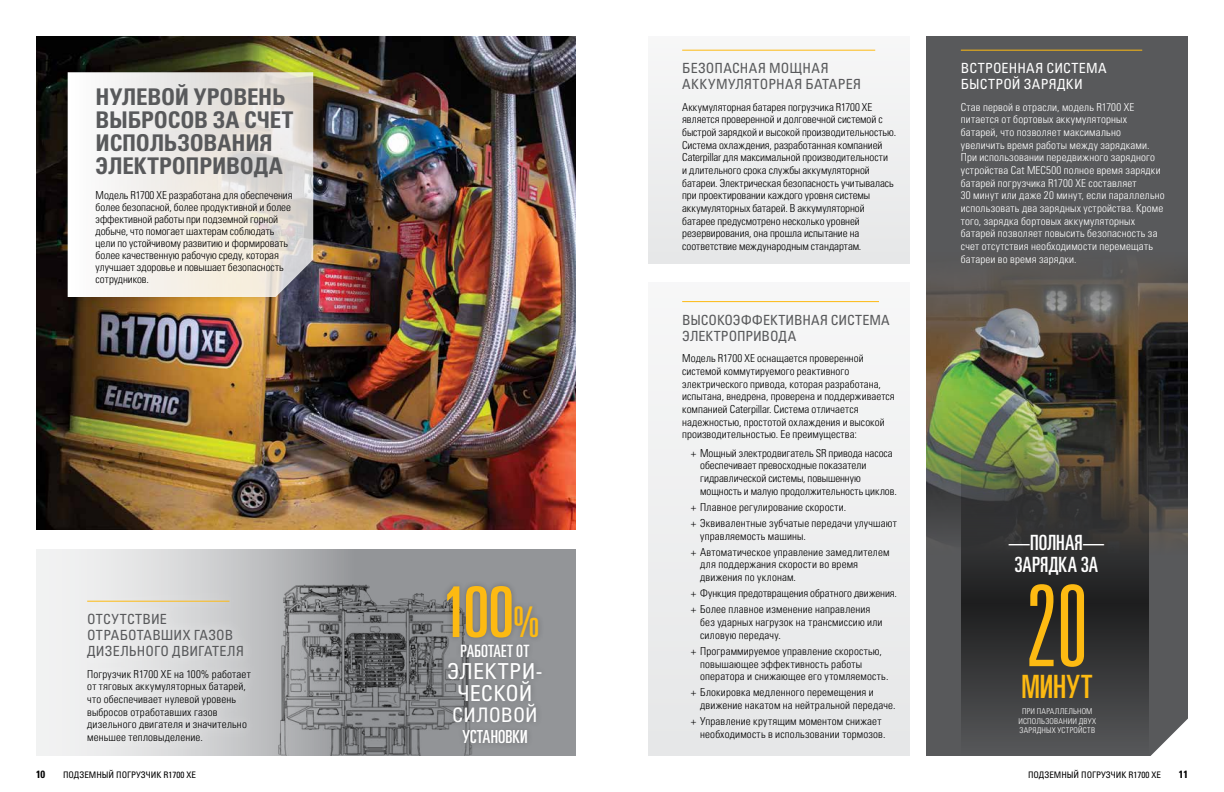
<style>
.page{position:relative;width:1224px;height:792px;background:#fff}
.page>*{position:absolute;margin:0;border:0;box-sizing:border-box;transform-origin:0 0}
.t1{font:112.5px "Univers LTCYR 49 Light Ult Cond";color:#fdba12}
.t2{font:70.2px "Univers LTCYR 59 Ult Cond";color:#fdba12}
.t3{font:32.1px "Univers LTCYR 59 Ult Cond";letter-spacing:.005em;color:#fdba12}
.t4{font:23px/23px "Univers LTCYR 67 Bold Cond";letter-spacing:-.01em;color:#58595b}
.t5{font:condensed 22px/22px "Univers LTCYR 57";letter-spacing:.005em;color:#fff;text-align:center}
.t6{font:21px/22.2px "Univers LTCYR 59 Ult Cond";letter-spacing:.01em;color:#fff}
.t7{font:condensed 20px "Univers LTCYR 57";color:#fff}
.t8{font:18px "Univers LTCYR 59 Ult Cond";color:#fff}
.t9{font:17px "Univers LTCYR 59 Ult Cond";letter-spacing:.01em;color:#fff}
.t10{font:condensed 14px/16px "Univers LTCYR 57";letter-spacing:.01em;color:#58595b}
.t11{font:condensed 14px/16px "Univers LTCYR 57";letter-spacing:.02em;color:#fff}
.t12{font:11px/12.6px "Univers LTCYR 47 Light Cond";letter-spacing:.005em;color:#000}
.t13{font:11px/12.6px "Univers LTCYR 47 Light Cond";letter-spacing:.02em;color:#fff}
.t14{font:10.5px "Univers LTCYR 67 Bold Cond";color:#000}
.t15{font:condensed 9px "Univers LTCYR 57";color:#000}
.t16{font:8px/9.2px "Univers LTCYR 47 Light Cond";letter-spacing:.025em;color:#fff;text-align:center}
.s1{font-size:42.3px}
</style>
<div class="page">
<div style="left:648px;top:36px;width:261px;height:228px;background:#eeeff0"></div>
<svg style="left:36px;top:549px;width:540px;height:207px"></svg>
<img style="left:237px;top:569px;width:274px;height:187px">
<div style="left:927px;top:36px;width:261px;height:720px;background:#58595b"></div>
<img style="left:927px;top:270px;width:261px;height:286px">
<svg style="left:1151px;top:719px;width:37px;height:37px"></svg>
<img style="left:36px;top:36px;width:540px;height:494px">
<div style="left:59px;top:64px;width:263px;height:241px;background:#000;opacity:.15"></div>
<svg style="left:68px;top:72px;width:245px;height:225px"></svg>
<div style="left:442px;top:638px;width:105px;height:111px;background:#000;opacity:.24"></div>
<svg style="left:961px;top:452px;width:187px;height:278px;background:#373834"></svg>
<div style="left:441px;top:580px;width:104px;height:64px;background:#000;opacity:.24"></div>
<div style="left:76px;top:588px;width:185px;height:166px;background:#fff;opacity:.75"></div>
<hr style="left:87px;top:601px;width:142px;height:1px;background:#fdba12">
<div style="left:648px;top:283px;width:261px;height:473px;background:#eeeff0"></div>
<hr style="left:682px;top:50px;width:193px;height:1px;background:#fdba12">
<hr style="left:682px;top:301px;width:197px;height:1px;background:#fdba12">
<hr style="left:961px;top:50px;width:181px;height:1px;background:#fdba12">
<h3 class="t4" style="left:96px;top:85px;width:199px">НУЛЕВОЙ УРОВЕНЬ<br>ВЫБРОСОВ ЗА СЧЕТ<br>ИСПОЛЬЗОВАНИЯ<br>ЭЛЕКТРОПРИВОДА</h3>
<p class="t12" style="left:96px;top:189px;width:199px;line-height:12px">Модель R1700 XE разработана для обеспечения более безопасной, более продуктивной и более эффективной работы при подземной горной добыче, что помогает шахтерам соблюдать цели по устойчивому развитию и формировать более качественную рабочую среду, которая улучшает здоровье и повышает безопасность сотрудников.</p>
<p class="t10" style="left:87px;top:611px;width:158px">ОТСУТСТВИЕ<br>ОТРАБОТАВШИХ ГАЗОВ<br>ДИЗЕЛЬНОГО ДВИГАТЕЛЯ</p>
<p class="t12" style="left:87px;top:667px;width:165px">Погрузчик R1700 XE на 100% работает от тяговых аккумуляторных батарей, что обеспечивает нулевой уровень выбросов отработавших газов дизельного двигателя и значительно меньшее тепловыделение.</p>
<h2 class="t2" style="left:442px;top:564px;width:99px">100<span class="s1">%</span></h2>
<h3 class="t9" style="left:461px;top:639px;width:70px">РАБОТАЕТ ОТ</h3>
<h3 class="t5" style="left:447px;top:660px;width:97px">ЭЛЕКТРИ-<br>ЧЕСКОЙ</h3>
<h3 class="t7" style="left:452px;top:702px;width:87px">СИЛОВОЙ</h3>
<h3 class="t8" style="left:462px;top:724px;width:67px">УСТАНОВКИ</h3>
<p class="t10" style="left:682px;top:60px;width:180px">БЕЗОПАСНАЯ МОЩНАЯ<br>АККУМУЛЯТОРНАЯ БАТАРЕЯ</p>
<p class="t12" style="left:682px;top:100px;width:215px">Аккумуляторная батарея погрузчика R1700 XE является проверенной и долговечной системой с быстрой зарядкой и высокой производительностью.<br>Система охлаждения, разработанная компанией Caterpillar для максимальной производительности<br>и длительного срока службы аккумуляторной батареи. Электрическая безопасность учитывалась при проектировании каждого уровня системы аккумуляторных батарей. В аккумуляторной батарее предусмотрено несколько уровней резервирования, она прошла испытание на соответствие международным стандартам.</p>
<p class="t10" style="left:682px;top:311px;width:209px">ВЫСОКОЭФФЕКТИВНАЯ СИСТЕМА<br>ЭЛЕКТРОПРИВОДА</p>
<p class="t12" style="left:682px;top:351px;width:214px">Модель R1700 XE оснащается проверенной системой коммутируемого реактивного электрического привода, которая разработана, испытана, внедрена, проверена и поддерживается компанией Caterpillar. Система отличается надежностью, простотой охлаждения и высокой производительностью. Ее преимущества:</p>
<p class="t12" style="left:700px;top:446px;width:198px;text-indent:-9px">+ Мощный электродвигатель SR привода насоса обеспечивает превосходные показатели гидравлической системы, повышенную мощность и малую продолжительность циклов.</p>
<p class="t12" style="left:691px;top:498px;width:207px;line-height:16.1px">+ Плавное регулирование скорости.<br>+ Эквивалентные зубчатые передачи улучшают</p>
<p class="t12" style="left:691px;top:527px;width:200px;line-height:16.1px;text-indent:9px">управляемость машины.<br>+ Автоматическое управление замедлителем</p>
<p class="t12" style="left:700px;top:558px;width:159px">для поддержания скорости во время движения по уклонам.</p>
<p class="t12" style="left:691px;top:585px;width:207px;line-height:16.1px">+ Функция предотвращения обратного движения. + Более плавное изменение направления</p>
<p class="t12" style="left:700px;top:615px;width:184px">без ударных нагрузок на трансмиссию или силовую передачу.</p>
<p class="t12" style="left:700px;top:644px;width:190px;text-indent:-9px">+ Программируемое управление скоростью, повышающее эффективность работы оператора и снижающее его утомляемость.</p>
<p class="t12" style="left:700px;top:686px;width:197px;text-indent:-9px">+ Блокировка медленного перемещения и движение накатом на нейтральной передаче.</p>
<p class="t12" style="left:700px;top:714px;width:187px;text-indent:-9px">+ Управление крутящим моментом снижает необходимость в использовании тормозов.</p>
<p class="t11" style="left:961px;top:60px;width:147px">ВСТРОЕННАЯ СИСТЕМА<br>БЫСТРОЙ ЗАРЯДКИ</p>
<p class="t13" style="left:961px;top:100px;width:205px">Став первой в отрасли, модель R1700 XE питается от бортовых аккумуляторных батарей, что позволяет максимально увеличить время работы между зарядками.<br>При использовании передвижного зарядного устройства Cat MEC500 полное время зарядки батарей погрузчика R1700 XE составляет<br>30 минут или даже 20 минут, если параллельно использовать два зарядных устройства. Кроме того, зарядка бортовых аккумуляторных батарей позволяет повысить безопасность за счет отсутствия необходимости перемещать батареи во время зарядки.</p>
<h3 class="t6" style="left:1009px;top:530px;width:97px">—ПОЛНАЯ—<br>ЗАРЯДКА ЗА</h3>
<h1 class="t1" style="left:1026px;top:560px;width:64px">20</h1>
<h3 class="t3" style="left:1022px;top:665px;width:72px">МИНУТ</h3>
<p class="t16" style="left:1018px;top:707px;width:79px">ПРИ ПАРАЛЛЕЛЬНОМ<br>ИСПОЛЬЗОВАНИИ ДВУХ<br>ЗАРЯДНЫХ УСТРОЙСТВ</p>
<p class="t14" style="left:36px;top:768px;width:11px">10</p>
<p class="t15" style="left:63px;top:769px;width:134px">ПОДЗЕМНЫЙ ПОГРУЗЧИК R1700 XE</p>
<p class="t15" style="left:1028px;top:769px;width:134px">ПОДЗЕМНЫЙ ПОГРУЗЧИК R1700 XE</p>
<p class="t14" style="left:1179px;top:768px;width:11px">11</p>
</div>
